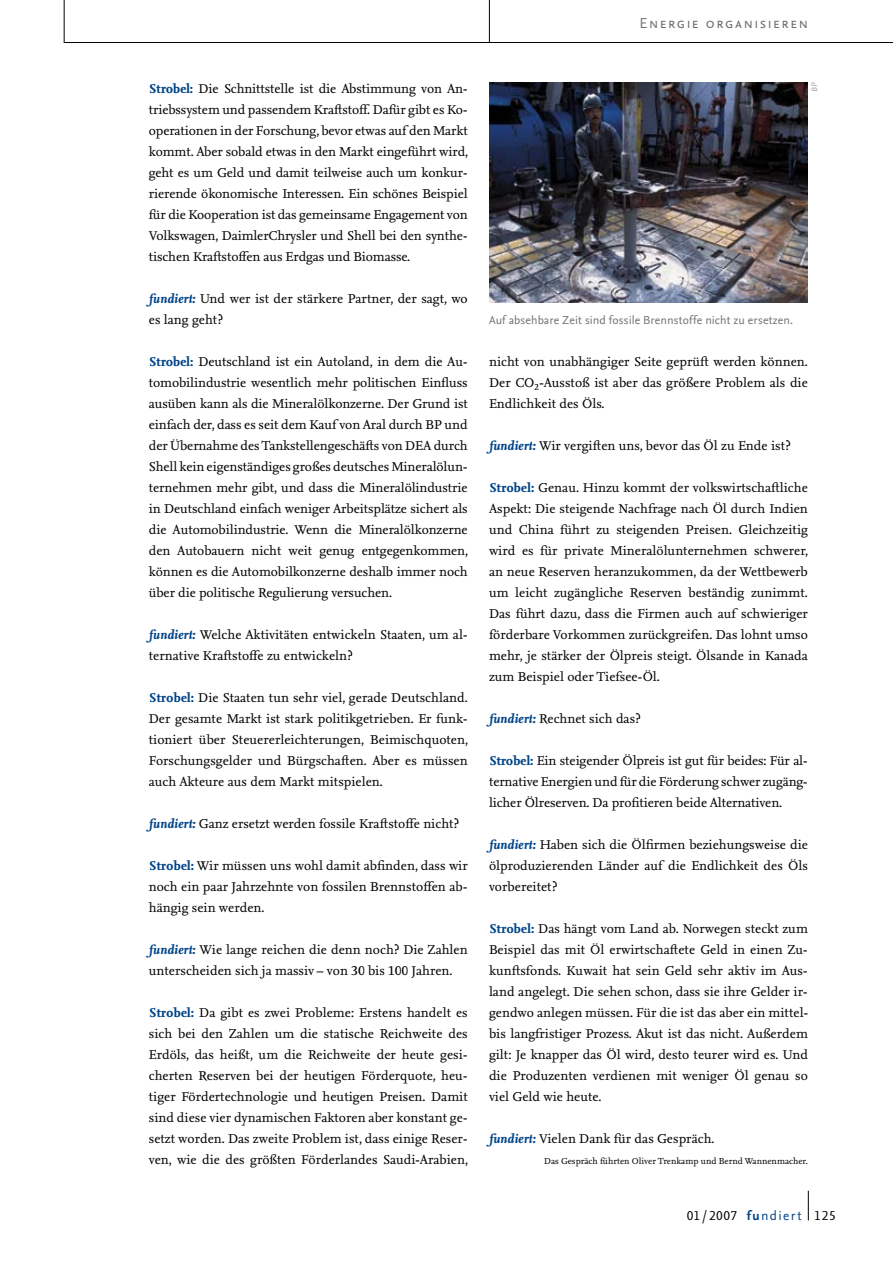
<style>
.page{position:relative;width:893px;height:1263px;background:#fff}
.page>*{position:absolute;margin:0;border:0;box-sizing:border-box;transform-origin:0 0}
.t1{font:15px "Nexus Sans OT";letter-spacing:.095em;color:#707173}
.t2{font:13.5px "Nexus Sans OT";letter-spacing:.05em;color:#000}
.t3{font:13.35px/21px "Nexus Serif TF";color:#000;text-align:justify}
.t4{font:12px "Nexus Sans OT";letter-spacing:.01em;color:#707173}
.t5{font:9px "Nexus Serif TF";color:#000}
.t6{font:italic 8.25px "Nexus Sans OT";color:#9c9d9f}
.s1{font-weight:700;color:#004489}
.s2{font-weight:700;font-style:italic;color:#004489}
.s3{color:#004489}
</style>
<div class="page">
<img style="left:489px;top:83px;width:319px;height:220px">
<hr style="left:489px;top:0;width:1px;height:43px;background:#000">
<hr style="left:64px;top:42px;width:829px;height:1px;background:#000">
<hr style="left:64px;top:0;width:1px;height:43px;background:#000">
<svg style="left:808px;top:1191px;width:1px;height:29px"></svg>
<p class="t1" style="left:639px;top:14px;width:170px">Energie organisieren</p>
<p class="t3" style="left:149px;top:78px;width:321px"><span class="s1">Strobel:</span> Die Schnittstelle ist die Abstimmung von An&shy;triebssystem und passendem Kraftstoff. Dafür gibt es Ko&shy;operationen in der Forschung, bevor etwas auf den Markt kommt. Aber sobald etwas in den Markt eingeführt wird, geht es um Geld und damit teilweise auch um konkur&shy;rierende ökonomische Interessen. Ein schönes Beispiel für die Kooperation ist das gemeinsame Engagement von Volkswagen, DaimlerChrysler und Shell bei den synthe&shy;tischen Kraftstoffen aus Erdgas und Biomasse.</p>
<p class="t3" style="left:149px;top:288px;width:320px"><span class="s2">fundiert:</span> Und wer ist der stärkere Partner, der sagt, wo es lang geht?</p>
<p class="t3" style="left:149px;top:351px;width:321px"><span class="s1">Strobel:</span> Deutschland ist ein Autoland, in dem die Au&shy;tomobilindustrie wesentlich mehr politischen Einfluss ausüben kann als die Mineralölkonzerne. Der Grund ist einfach der, dass es seit dem Kauf von Aral durch BP und der Übernahme des Tankstellengeschäfts von DEA durch Shell kein eigenständiges großes deutsches Mineralölun&shy;ternehmen mehr gibt, und dass die Mineral-ölindustrie in Deutschland einfach weniger Arbeitsplätze sichert als die Automobilindustrie. Wenn die Mineralölkonzerne den Autobauern nicht weit genug entgegenkommen, können es die Automobilkonzerne deshalb immer noch über die politische Regulierung versuchen.</p>
<p class="t3" style="left:149px;top:624px;width:320px"><span class="s2">fundiert:</span> Welche Aktivitäten entwickeln Staaten, um al&shy;ternative Kraftstoffe zu entwickeln?</p>
<p class="t3" style="left:149px;top:687px;width:321px"><span class="s1">Strobel:</span> Die Staaten tun sehr viel, gerade Deutschland.<br>Der gesamte Markt ist stark politikgetrieben. Er funk&shy;tioniert über Steuererleichterungen, Beimischquoten, Forschungsgelder und Bürgschaften. Aber es müssen auch Akteure aus dem Markt mitspielen.</p>
<p class="t3" style="left:149px;top:813px;width:312px"><span class="s2">fundiert:</span> Ganz ersetzt werden fossile Kraftstoffe nicht?</p>
<p class="t3" style="left:149px;top:855px;width:320px"><span class="s1">Strobel:</span> Wir müssen uns wohl damit abfinden, dass wir noch ein paar Jahrzehnte von fossilen Brennstoffen ab&shy;hängig sein werden.</p>
<p class="t3" style="left:149px;top:939px;width:320px"><span class="s2">fundiert:</span> Wie lange reichen die denn noch? Die Zahlen unterscheiden sich ja massiv – von 30 bis 100 Jahren.</p>
<p class="t3" style="left:149px;top:1002px;width:321px"><span class="s1">Strobel:</span> Da gibt es zwei Probleme: Erstens handelt es sich bei den Zahlen um die statische Reichweite des Erdöls, das heißt, um die Reichweite der heute gesi&shy;cherten Reserven bei der heutigen Förderquote, heu&shy;tiger Fördertechnologie und heutigen Preisen. Damit sind diese vier dynamischen Faktoren aber konstant ge&shy;setzt worden. Das zweite Problem ist, dass einige Reser&shy;ven, wie die des größten Förderlandes Saudi-Arabien,</p>
<p class="t6" style="left:809px;top:92px;width:11px;rotate:-90deg">BP</p>
<p class="t4" style="left:489px;top:312px;width:306px">Auf absehbare Zeit sind fossile Brennstoffe nicht zu ersetzen.</p>
<p class="t3" style="left:489px;top:351px;width:320px">nicht von unabhängiger Seite geprüft werden können.<br>Der CO<sub>2</sub>-Ausstoß ist aber das größere Problem als die Endlichkeit des Öls.</p>
<p class="t3" style="left:489px;top:435px;width:303px"><span class="s2">fundiert:</span> Wir vergiften uns, bevor das Öl zu Ende ist?</p>
<p class="t3" style="left:489px;top:477px;width:321px"><span class="s1">Strobel:</span> Genau. Hinzu kommt der volkswirtschaftliche Aspekt: Die steigende Nachfrage nach Öl durch Indien und China führt zu steigenden Preisen. Gleichzeitig wird es für private Mineralölunternehmen schwerer, an neue Reserven heranzukommen, da der Wettbewerb um leicht zugängliche Reserven beständig zunimmt.<br>Das führt dazu, dass die Firmen auch auf schwieriger förderbare Vorkommen zurückgreifen. Das lohnt umso mehr, je stärker der Ölpreis steigt. Ölsande in Kanada zum Beispiel oder Tiefsee-Öl.</p>
<p class="t3" style="left:489px;top:708px;width:153px"><span class="s2">fundiert:</span> Rechnet sich das?</p>
<p class="t3" style="left:489px;top:750px;width:320px"><span class="s1">Strobel:</span> Ein steigender Ölpreis ist gut für beides: Für al&shy;ternative Energien und für die Förderung schwer zugäng&shy;licher Ölreserven. Da profitieren beide Alternativen.</p>
<p class="t3" style="left:489px;top:834px;width:320px"><span class="s2">fundiert:</span> Haben sich die Ölfirmen beziehungsweise die ölproduzierenden Länder auf die Endlichkeit des Öls vorbereitet?</p>
<p class="t3" style="left:489px;top:918px;width:321px"><span class="s1">Strobel:</span> Das hängt vom Land ab. Norwegen steckt zum Beispiel das mit Öl erwirtschaftete Geld in einen Zu&shy;kunftsfonds. Kuwait hat sein Geld sehr aktiv im Aus&shy;land angelegt. Die sehen schon, dass sie ihre Gelder ir&shy;gendwo anlegen müssen. Für die ist das aber ein mittel&shy;bis langfristiger Prozess. Akut ist das nicht. Außerdem gilt: Je knapper das Öl wird, desto teurer wird es. Und die Produzenten verdienen mit weniger Öl genau so viel Geld wie heute.</p>
<p class="t3" style="left:489px;top:1128px;width:227px"><span class="s2">fundiert:</span> Vielen Dank für das Gespräch.</p>
<p class="t5" style="left:544px;top:1155px;width:265px">Das Gespräch führten Oliver Trenkamp und Bernd Wannenmacher.</p>
<p class="t2" style="left:687px;top:1207px;width:151px">01/2007 <span class="s1">fu</span><span class="s3">ndiert</span> 125</p>
</div>
